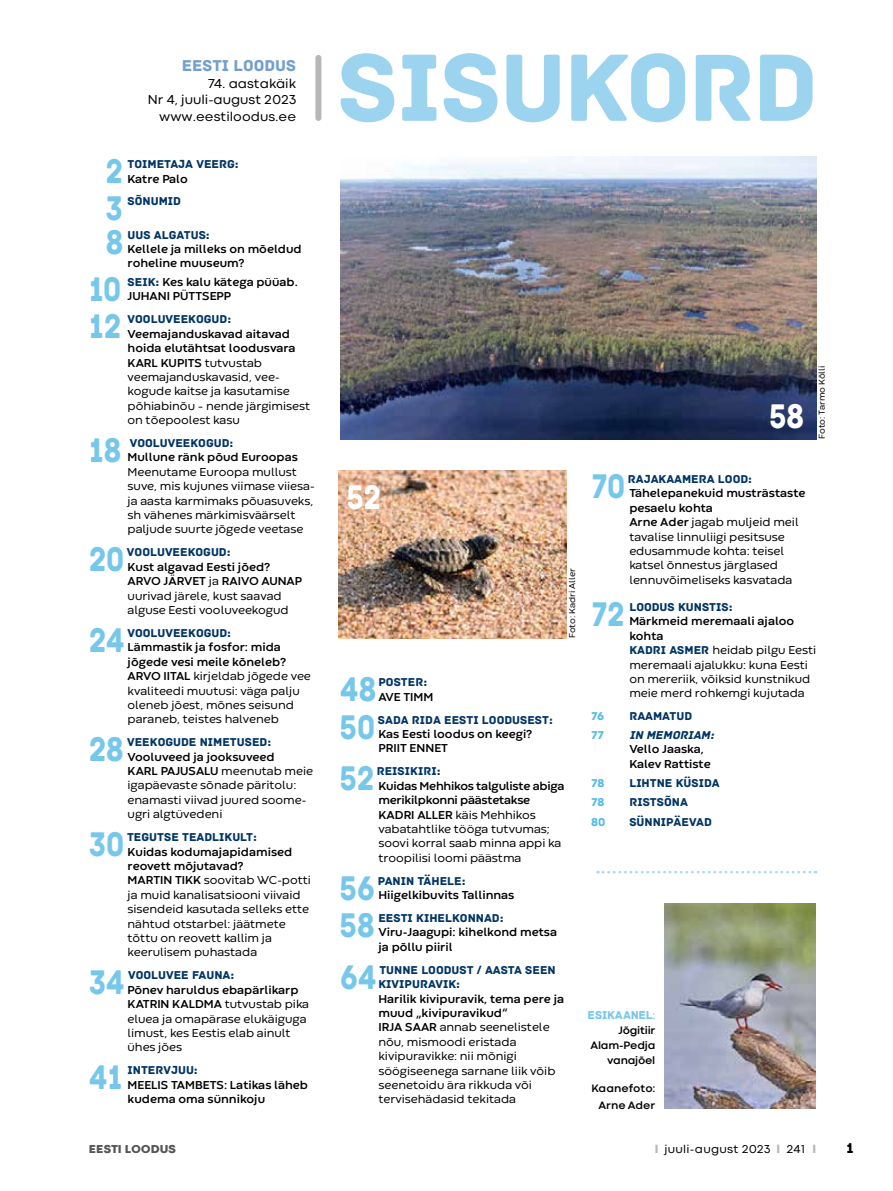
<style>
.page{position:relative;width:893px;height:1191px;background:#fff}
.page>*{position:absolute;margin:0;border:0;box-sizing:border-box;transform-origin:0 0}
.t1{font:100.5px "Archive";letter-spacing:-.02em;color:#9cd4f0}
.t2{font:36px "Archive";color:#77c7eb;scale:.84 1}
.t3{font:36px "Archive";color:#fff;scale:.84 1}
.t4{font:16.5px "Archive";color:#729fce}
.t5{font:15px "Archive";color:#000}
.t6{font:13.5px/16.5px "Codec Cold";color:#000;text-align:right}
.t7{font:12px/14.4px "Codec Warm";color:#000}
.t8{font:12px/14.4px "Archive";color:#003565}
.t9{font:700 12px/14.4px "Codec Warm";color:#000}
.t10{font:12px "Codec Cold";letter-spacing:.02em;color:#000}
.t11{font:700 12px "Codec Cold Logo";letter-spacing:.045em;color:#575654}
.t12{font:italic 12px "Archive";color:#003565}
.t13{font:12px "Archive";color:#52bce6}
.t14{font:12px "Archive";letter-spacing:-.015em;color:#77c7eb}
.t15{font:700 11.25px/15px "Codec Cold";letter-spacing:-.02em;color:#000;text-align:right}
.t16{font:700 11.25px/16.5px "Codec Cold";color:#000;text-align:right}
.t17{font:9px "Codec Warm";color:#000}
.s1{font-family:"Archive";font-weight:400;color:#003565}
.s2{font-weight:700}
.s3{font-family:"Archive";color:#003565}
.s4{font-family:"Codec Cold";font-weight:700;font-size:11.25px}
.s5{font-weight:800;color:#b6b7b8}
</style>
<div class="page">
<img style="left:340px;top:156px;width:476px;height:283px">
<img style="left:339px;top:470px;width:228px;height:168px">
<div style="left:315px;top:58px;width:6px;height:60px;background:#b6b7b8"></div>
<img style="left:664px;top:903px;width:152px;height:206px">
<svg style="left:597px;top:870px;width:219px;height:3px"></svg>
<h3 class="t4" style="left:182px;top:56px;width:116px">EESTI LOODUS</h3>
<p class="t6" style="left:148px;top:75px;width:150px">74. aastakäik<br>Nr 4, juuli-august 2023 www.eestiloodus.ee</p>
<h2 class="t2" style="left:106px;top:150px;width:22px">2</h2>
<p class="t8" style="left:128px;top:157px;width:112px">TOIMETAJA VEERG:</p>
<p class="t9" style="left:128px;top:172px;width:62px">Katre Palo</p>
<h2 class="t2" style="left:106px;top:187px;width:22px">3</h2>
<p class="t8" style="left:128px;top:194px;width:55px">SÕNUMID</p>
<h2 class="t2" style="left:106px;top:220px;width:23px">8</h2>
<p class="t8" style="left:128px;top:227px;width:84px">UUS ALGATUS:</p>
<p class="t9" style="left:128px;top:242px;width:176px">Kellele ja milleks on mõeldud roheline muuseum?</p>
<h2 class="t2" style="left:89px;top:268px;width:40px">10</h2>
<p class="t9" style="left:128px;top:275px;width:172px"><span class="s1">SEIK:</span> Kes kalu kätega püüab.<br>JUHANI PÜTTSEPP</p>
<h2 class="t2" style="left:89px;top:305px;width:39px">12</h2>
<p class="t8" style="left:128px;top:312px;width:105px">VOOLUVEEKOGUD:</p>
<p class="t7" style="left:128px;top:327px;width:184px"><span class="s2">Veemajanduskavad aitavad hoida elutähtsat loodusvara<br>KARL KUPITS</span> tutvustab veemajanduskavasid, vee&shy;kogude kaitse ja kasutamise põhiabinõu – nende järgimisest on tõepoolest kasu</p>
<h2 class="t2" style="left:89px;top:429px;width:40px">18</h2>
<p class="t8" style="left:130px;top:436px;width:105px">VOOLUVEEKOGUD:</p>
<p class="t9" style="left:128px;top:451px;width:172px">Mullune ränk põud Euroopas</p>
<p class="t7" style="left:128px;top:465px;width:189px">Meenutame Euroopa mullust suve, mis kujunes viimase viiesa&shy;ja aasta karmimaks põuasuveks, sh vähenes märkimisväärselt paljude suurte jõgede veetase</p>
<h2 class="t2" style="left:89px;top:538px;width:43px">20</h2>
<p class="t8" style="left:127px;top:545px;width:105px">VOOLUVEEKOGUD:</p>
<p class="t7" style="left:128px;top:560px;width:176px"><span class="s2">Kust algavad Eesti jõed?<br>ARVO JÄRVET</span> ja <span class="s2">RAIVO AUNAP </span>uurivad järele, kust saavad alguse Eesti vooluveekogud</p>
<h2 class="t2" style="left:89px;top:619px;width:44px">24</h2>
<p class="t8" style="left:127px;top:626px;width:105px">VOOLUVEEKOGUD:</p>
<p class="t7" style="left:128px;top:641px;width:185px"><span class="s2">Lämmastik ja fosfor: mida jõgede vesi meile kõneleb?<br>ARVO IITAL</span> kirjeldab jõgede vee kvaliteedi muutusi: väga palju oleneb jõest, mõnes seisund paraneb, teistes halveneb</p>
<h2 class="t2" style="left:89px;top:728px;width:43px">28</h2>
<p class="t8" style="left:127px;top:735px;width:145px">VEEKOGUDE NIMETUSED:</p>
<p class="t7" style="left:128px;top:750px;width:187px"><span class="s2">Vooluveed ja jooksuveed<br>KARL PAJUSALU</span> meenutab meie igapäevaste sõnade päritolu: enamasti viivad juured soome&shy;ugri algtüvedeni</p>
<h2 class="t2" style="left:89px;top:823px;width:43px">30</h2>
<p class="t8" style="left:127px;top:830px;width:131px">TEGUTSE TEADLIKULT:</p>
<p class="t7" style="left:128px;top:845px;width:185px"><span class="s2">Kuidas kodumajapidamised reovett mõjutavad?<br>MARTIN TIKK</span> soovitab WC-potti ja muid kanalisatsiooni viivaid sisendeid kasutada selleks ette nähtud otstarbel: jäätmete tõttu on reovett kallim ja keerulisem puhastada</p>
<h2 class="t2" style="left:89px;top:961px;width:44px">34</h2>
<p class="t8" style="left:128px;top:968px;width:107px">VOOLUVEE FAUNA:</p>
<p class="t7" style="left:128px;top:983px;width:183px"><span class="s2">Põnev haruldus ebapärlikarp<br>KATRIN KALDMA</span> tutvustab pika eluea ja omapärase elukäiguga limust, kes Eestis elab ainult ühes jões</p>
<h2 class="t2" style="left:89px;top:1056px;width:41px">41</h2>
<p class="t8" style="left:128px;top:1063px;width:72px">INTERVJUU:</p>
<p class="t9" style="left:128px;top:1078px;width:182px">MEELIS TAMBETS: Latikas läheb kudema oma sünnikoju</p>
<h1 class="t1" style="left:338px;top:28px;width:482px">SISUKORD</h1>
<h2 class="t3" style="left:770px;top:395px;width:43px">58</h2>
<p class="t17" style="left:816px;top:439px;width:75px;rotate:-90deg">Foto: Tarmo Kõlli</p>
<h2 class="t3" style="left:347px;top:476px;width:42px">52</h2>
<h2 class="t2" style="left:340px;top:668px;width:45px">48</h2>
<p class="t8" style="left:378px;top:675px;width:50px">POSTER:</p>
<p class="t9" style="left:378px;top:690px;width:56px">AVE TIMM</p>
<h2 class="t2" style="left:340px;top:705px;width:43px">50</h2>
<p class="t8" style="left:378px;top:712px;width:176px">SADA RIDA EESTI LOODUSEST:</p>
<p class="t9" style="left:378px;top:727px;width:155px">Kas Eesti loodus on keegi?<br>PRIIT ENNET</p>
<p class="t17" style="left:567px;top:638px;width:71px;rotate:-90deg">Foto: Kadri Aller</p>
<h2 class="t2" style="left:340px;top:757px;width:42px">52</h2>
<p class="t8" style="left:377px;top:764px;width:65px">REISIKIRI:</p>
<p class="t7" style="left:378px;top:779px;width:188px"><span class="s2">Kuidas Mehhikos talguliste abiga merikilpkonni päästetakse<br>KADRI ALLER</span> käis Mehhikos vabatahtlike tööga tutvumas; soovi korral saab minna appi ka troopilisi loomi päästma</p>
<h2 class="t2" style="left:340px;top:866px;width:43px">56</h2>
<p class="t8" style="left:378px;top:873px;width:89px">PANIN TÄHELE:</p>
<p class="t9" style="left:378px;top:888px;width:137px">Hiigelkibuvits Tallinnas</p>
<h2 class="t2" style="left:340px;top:904px;width:43px">58</h2>
<p class="t8" style="left:378px;top:911px;width:126px">EESTI KIHELKONNAD:</p>
<p class="t9" style="left:378px;top:926px;width:180px">Viru-Jaagupi: kihelkond metsa ja põllu piiril</p>
<h2 class="t2" style="left:340px;top:955px;width:45px">64</h2>
<p class="t8" style="left:378px;top:962px;width:179px">TUNNE LOODUST / AASTA SEEN<br>KIVIPURAVIK:</p>
<p class="t7" style="left:378px;top:992px;width:187px"><span class="s2">Harilik kivipuravik, tema pere ja muud „kivipuravikud“<br>IRJA SAAR</span> annab seenelistele nõu, mismoodi eristada kivipuravikke: nii mõnigi söögiseenega sarnane liik võib seenetoidu ära rikkuda või tervisehädasid tekitada</p>
<h2 class="t2" style="left:591px;top:465px;width:42px">70</h2>
<p class="t8" style="left:628px;top:472px;width:126px">RAJAKAAMERA LOOD:</p>
<p class="t7" style="left:629px;top:487px;width:178px"><span class="s2">Tähelepanekuid musträstaste pesaelu kohta<br>Arne Ader</span> jagab muljeid meil tavalise linnuliigi pesitsuse edusammude kohta: teisel katsel õnnestus järglased lennuvõimeliseks kasvatada</p>
<h2 class="t2" style="left:591px;top:593px;width:41px">72</h2>
<p class="t8" style="left:629px;top:600px;width:105px">LOODUS KUNSTIS:</p>
<p class="t7" style="left:629px;top:615px;width:188px"><span class="s2">Märkmeid meremaali ajaloo kohta<br></span><span class="s3">KADRI ASMER</span> heidab pilgu Eesti meremaali ajalukku: kuna Eesti on mereriik, võiksid kunstnikud meie merd rohkemgi kujutada</p>
<p class="t13" style="left:591px;top:709px;width:15px">76</p>
<p class="t8" style="left:629px;top:709px;width:64px">RAAMATUD</p>
<p class="t13" style="left:591px;top:728px;width:14px">77</p>
<p class="t12" style="left:629px;top:728px;width:89px">IN MEMORIAM:</p>
<p class="t9" style="left:629px;top:743px;width:83px">Vello Jaaska,<br>Kalev Rattiste</p>
<p class="t13" style="left:591px;top:776px;width:15px">78</p>
<p class="t8" style="left:629px;top:776px;width:92px">LIHTNE KÜSIDA</p>
<p class="t13" style="left:591px;top:795px;width:15px">78</p>
<p class="t8" style="left:629px;top:795px;width:60px">RISTSÕNA</p>
<p class="t13" style="left:591px;top:814px;width:16px">80</p>
<p class="t8" style="left:629px;top:814px;width:84px">SÜNNIPÄEVAD</p>
<p class="t14" style="left:588px;top:1007px;width:69px">ESIKAANEL<span class="s4">:</span></p>
<p class="t15" style="left:590px;top:1022px;width:67px">Jõgitiir<br>Alam-Pedja vanajõel</p>
<p class="t16" style="left:591px;top:1080px;width:65px">Kaanefoto:<br>Arne Ader</p>
<p class="t11" style="left:89px;top:1141px;width:88px">EESTI LOODUS</p>
<p class="t10" style="left:655px;top:1142px;width:163px"><span class="s5">l</span> juuli-august 2023 <span class="s5">l</span> 241 <span class="s5">l</span></p>
<p class="t5" style="left:846px;top:1139px;width:9px">1</p>
</div>
